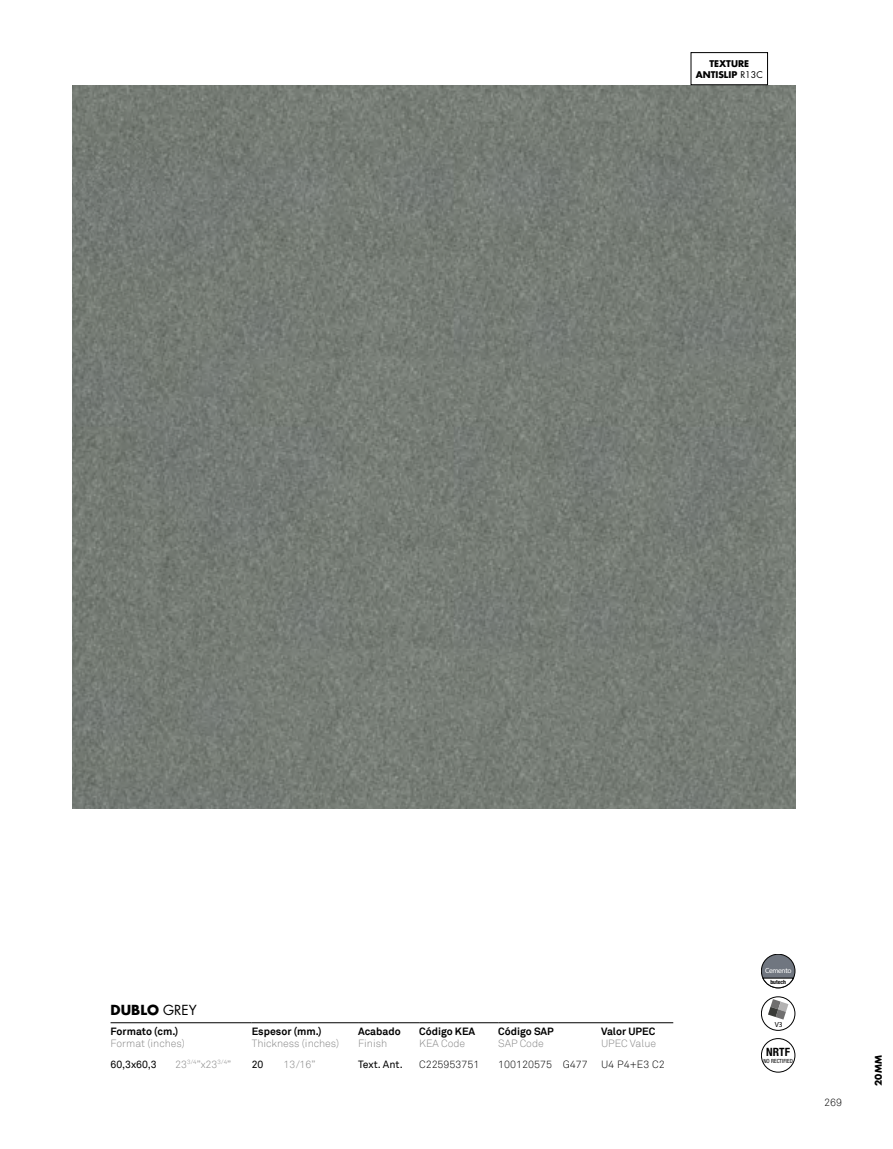
<style>
.page{position:relative;width:893px;height:1149px;background:#fff}
.page>*{position:absolute;margin:0;border:0;box-sizing:border-box;transform-origin:0 0}
.t1{font:700 13.5px "Futura Std";color:#000}
.t2{font:700 condensed 11.4px "Helvetica Neue";color:#000}
.t3{font:300 10.5px "Akkurat";color:#878787}
.t4{font:700 10.5px "Akkurat";color:#000}
.t5{font:300 10.5px "Akkurat";color:#000}
.t6{font:10.5px "Akkurat";color:#000}
.t7{font:700 9px/10.8px "Futura Std";color:#000;text-align:center}
.t8{font:condensed 7.35px "Helvetica Neue";letter-spacing:-.05em;color:#fff}
.t9{font:condensed 7.35px "Helvetica Neue";color:#000}
.t10{font:condensed 5.7px "Helvetica Neue Condensed";color:#000}
.t11{font:700 condensed 5.7px "Helvetica Neue";color:#000}
.s1{font-weight:400}
</style>
<div class="page">
<img style="left:72px;top:85px;width:723px;height:723px">
<div style="left:691px;top:52px;width:77px;height:33px;border:1px solid #000"></div>
<svg style="left:761px;top:996px;width:34px;height:34px"></svg>
<div style="left:761px;top:996px;width:34px;height:34px;border:1px solid #000;border-radius:50%"></div>
<svg style="left:768px;top:998px;width:20px;height:21px"></svg>
<div style="left:761px;top:1037px;width:34px;height:34px;border:1px solid #000;border-radius:50%"></div>
<div style="left:761px;top:953px;width:34px;height:34px;background:#707680;border-radius:50%"></div>
<div style="left:761px;top:953px;width:34px;height:34px;border:1px solid #000;border-radius:50%"></div>
<svg style="left:762px;top:977px;width:32px;height:10px"></svg>
<hr style="left:111px;top:1022px;width:141px;height:1px;background:#000">
<hr style="left:252px;top:1022px;width:106px;height:1px;background:#000">
<hr style="left:358px;top:1022px;width:61px;height:1px;background:#000">
<hr style="left:419px;top:1022px;width:79px;height:1px;background:#000">
<hr style="left:498px;top:1022px;width:103px;height:1px;background:#000">
<hr style="left:601px;top:1022px;width:72px;height:1px;background:#000">
<p class="t7" style="left:696px;top:58px;width:69px">TEXTURE<br>ANTISLIP <span class="s1">R13C</span></p>
<p class="t8" style="left:765px;top:965px;width:28px">Cemento</p>
<p class="t11" style="left:770px;top:976px;width:17px">butech</p>
<p class="t1" style="left:111px;top:1000px;width:88px">DUBLO <span class="s1">GREY</span></p>
<p class="t4" style="left:111px;top:1024px;width:69px">Formato (cm.)</p>
<p class="t3" style="left:111px;top:1036px;width:76px">Format (inches)</p>
<p class="t9" style="left:775px;top:1019px;width:9px">V3</p>
<p class="t2" style="left:766px;top:1042px;width:25px">NRTF</p>
<p class="t10" style="left:763px;top:1056px;width:31px">NO RECTIFIED</p>
<p class="t4" style="left:252px;top:1024px;width:71px">Espesor (mm.)</p>
<p class="t3" style="left:252px;top:1036px;width:89px">Thickness (inches)</p>
<p class="t4" style="left:419px;top:1024px;width:58px">Código KEA</p>
<p class="t3" style="left:419px;top:1036px;width:48px">KEA Code</p>
<p class="t4" style="left:498px;top:1024px;width:57px">Código SAP</p>
<p class="t3" style="left:498px;top:1036px;width:47px">SAP Code</p>
<p class="t4" style="left:601px;top:1024px;width:56px">Valor UPEC</p>
<p class="t3" style="left:601px;top:1036px;width:57px">UPEC Value</p>
<p class="t4" style="left:358px;top:1024px;width:44px">Acabado</p>
<p class="t3" style="left:358px;top:1036px;width:31px">Finish</p>
<p class="t6" style="left:111px;top:1057px;width:48px">60,3x60,3</p>
<p class="t3" style="left:175px;top:1057px;width:57px">23<sup>3/4</sup>”x23<sup>3/4</sup>”</p>
<p class="t6" style="left:252px;top:1057px;width:13px">20</p>
<p class="t3" style="left:284px;top:1057px;width:33px">13/16”</p>
<p class="t6" style="left:358px;top:1057px;width:46px">Text. Ant.</p>
<p class="t5" style="left:419px;top:1057px;width:62px">C225953751</p>
<p class="t5" style="left:498px;top:1057px;width:91px">100120575 G477</p>
<p class="t5" style="left:601px;top:1057px;width:65px">U4 P4+E3 C2</p>
<p class="t7" style="left:873px;top:1085px;width:32px;rotate:-90deg">20MM</p>
<p class="t5" style="left:824px;top:1095px;width:19px">269</p>
</div>
